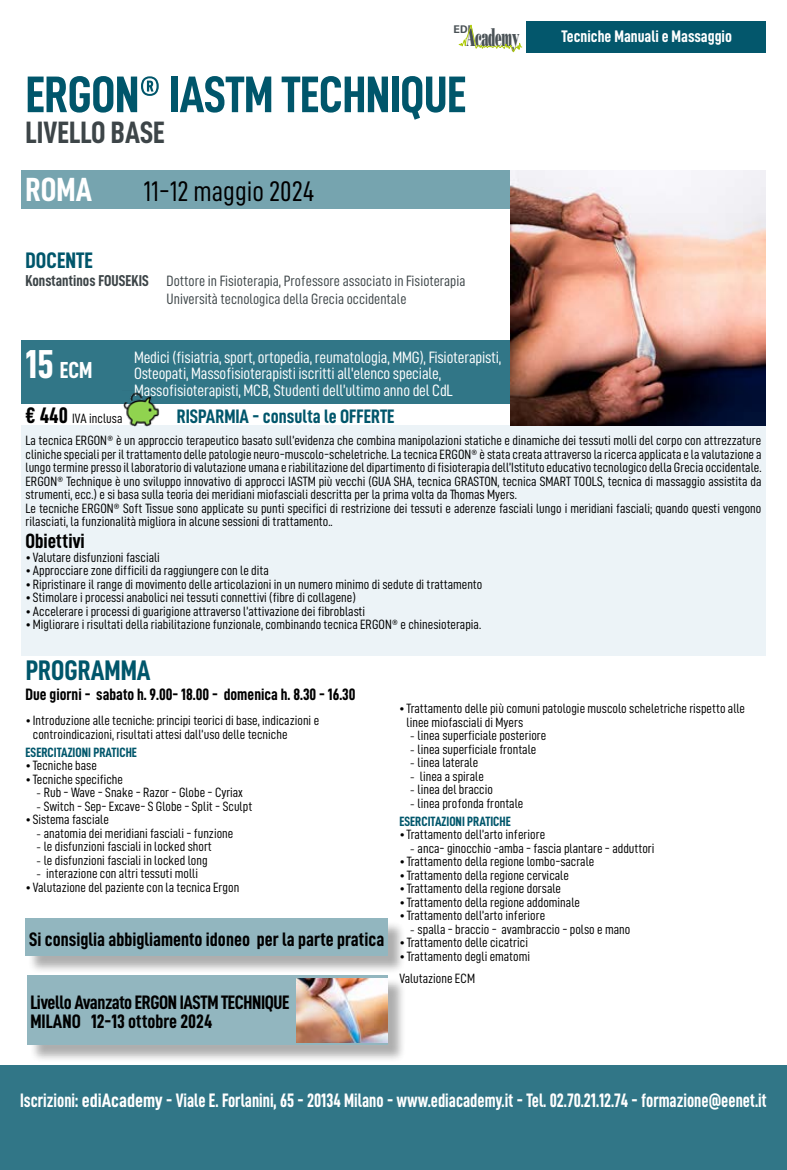
<style>
.page{position:relative;width:787px;height:1170px;background:#fff}
.page>*{position:absolute;margin:0;border:0;box-sizing:border-box;transform-origin:0 0}
.t1{font:51.6px "D DIN Condensed Bold";letter-spacing:-.01em;color:#00566b}
.t2{font:33.6px "D DIN Condensed Bold";color:#fff}
.t3{font:30.9px "D DIN Condensed Bold";color:#3d4548}
.t4{font:28.35px "D DIN Condensed";color:#000}
.t5{font:28.35px "D DIN Condensed Bold";color:#00566b}
.t6{font:25.35px "Bodoni Std Poster";letter-spacing:-.03em;color:#4a5256;scale:.43 1}
.t7{font:23.25px "D DIN Condensed Bold";color:#fff}
.t8{font:22.5px "D DIN Condensed Bold";color:#00566b}
.t9{font:20.7px "D DIN Condensed Bold";color:#000}
.t10{font:19.5px "D DIN Condensed Bold";color:#fff;scale:.9 1}
.t11{font:19.5px/19.5px "D DIN Condensed Bold";letter-spacing:-.02em;color:#000}
.t12{font:19.5px "D DIN Condensed Bold";color:#000}
.t13{font:19.5px "D DIN Condensed Bold";color:#00566b}
.t14{font:16.8px "D DIN Condensed Bold";color:#fff}
.t15{font:16.5px/16.5px "D DIN Condensed";letter-spacing:-.01em;color:#fff}
.t16{font:16.5px "D DIN Condensed Bold";color:#000}
.t17{font:15px/18px "D DIN Condensed";color:#3d4548}
.t18{font:13.5px/13.5px "D DIN Condensed";color:#000}
.t19{font:13.5px "D DIN Condensed Bold";color:#00566b}
.t20{font:700 10.65px "Univers LT Std";color:#4a5256}
.s1{font-family:"D DIN Condensed Bold";font-size:15.75px}
.s2{font-size:40.5px}
.s3{font-family:"D DIN Condensed Bold";font-size:22.5px}
.s4{font-family:"Avenir LT Std";font-weight:300}
</style>
<div class="page">
<div style="left:526px;top:21px;width:239px;height:31px;background:#00566b"></div>
<svg style="left:458px;top:24px;width:64px;height:28px"></svg>
<div style="left:21px;top:340px;width:489px;height:64px;background:#317687"></div>
<div style="left:0;top:1064px;width:787px;height:105px;background:#317687"></div>
<div style="left:21px;top:170px;width:489px;height:38px;background:#76a4af"></div>
<div style="left:21px;top:425px;width:744px;height:231px;background:#ecf3f7"></div>
<img style="left:510px;top:170px;width:255px;height:255px">
<div style="left:28px;top:920px;width:378px;height:53px;background:#000;opacity:.75"></div>
<div style="left:26px;top:918px;width:361px;height:37px;background:#92b6bf"></div>
<img style="left:123px;top:392px;width:37px;height:35px">
<div style="left:29px;top:977px;width:377px;height:85px;background:#000;opacity:.75"></div>
<div style="left:27px;top:975px;width:360px;height:69px;background:#92b6bf"></div>
<img style="left:296px;top:978px;width:91px;height:64px">
<p class="t20" style="left:453px;top:23px;width:19px">EDI</p>
<h3 class="t6" style="left:466px;top:21px;width:126px">Academy</h3>
<p class="t14" style="left:561px;top:27px;width:172px">Tecniche Manuali e Massaggio</p>
<h1 class="t1" style="left:26px;top:66px;width:442px">ERGON® IASTM TECHNIQUE</h1>
<h3 class="t3" style="left:26px;top:115px;width:141px">LIVELLO BASE</h3>
<h2 class="t2" style="left:26px;top:171px;width:68px">ROMA</h2>
<h3 class="t4" style="left:143px;top:176px;width:173px">11-12 maggio 2024</h3>
<h3 class="t8" style="left:26px;top:248px;width:69px">DOCENTE</h3>
<p class="t17" style="left:167px;top:271px;width:300px;text-indent:-141px"><span class="s1">Konstantinos FOUSEKIS</span> Dottore in Fisioterapia, Professore associato in Fisioterapia<br>Università tecnologica della Grecia occidentale</p>
<h3 class="t7" style="left:26px;top:357px;width:69px"><span class="s2">15</span> ECM</h3>
<p class="t15" style="left:134px;top:348px;width:369px">Medici (fisiatria, sport, ortopedia, reumatologia, MMG), Fisioterapisti,<br>Osteopati, Massofisioterapisti iscritti all'elenco speciale,<br>Massofisioterapisti, MCB, Studenti dell’ultimo anno del CdL</p>
<p class="t18" style="left:26px;top:411px;width:98px"><span class="s3">€ 440</span> IVA inclusa</p>
<h3 class="t13" style="left:177px;top:405px;width:219px">RISPARMIA - consulta le OFFERTE</h3>
<p class="t18" style="left:26px;top:433px;width:737px">La tecnica ERGON® è un approccio terapeutico basato sull’evidenza che combina manipolazioni statiche e dinamiche dei tessuti molli del corpo con attrezzature cliniche speciali per il trattamento delle patologie neuro-muscolo-scheletriche. La tecnica ERGON® è stata creata attraverso la ricerca applicata e la valutazione a lungo termine presso il laboratorio di valutazione umana e riabilitazione del dipartimento di fisioterapia dell’Istituto educativo tecnologico della Grecia occidentale.<br>ERGON® Technique è uno sviluppo innovativo di approcci IASTM più vecchi (GUA SHA, tecnica GRASTON, tecnica SMART TOOLS, tecnica di massaggio assistita da strumenti, ecc.) e si basa sulla teoria dei meridiani miofasciali descritta per la prima volta da Thomas Myers.<br>Le tecniche ERGON® Soft Tissue sono applicate su punti specifici di restrizione dei tessuti e aderenze fasciali lungo i meridiani fasciali; quando questi vengono rilasciati, la funzionalità migliora in alcune sessioni di trattamento..</p>
<h3 class="t9" style="left:26px;top:529px;width:61px">Obiettivi</h3>
<p class="t18" style="left:26px;top:550px;width:136px">• Valutare disfunzioni fasciali</p>
<p class="t18" style="left:26px;top:563px;width:245px">• Approcciare zone difficili da raggiungere con le dita</p>
<p class="t18" style="left:26px;top:577px;width:458px">• Ripristinare il range di movimento delle articolazioni in un numero minimo di sedute di trattamento</p>
<p class="t18" style="left:26px;top:590px;width:332px">• Stimolare i processi anabolici nei tessuti connettivi (fibre di collagene)</p>
<p class="t18" style="left:26px;top:604px;width:341px">• Accelerare i processi di guarigione attraverso l’attivazione dei fibroblasti</p>
<p class="t18" style="left:26px;top:617px;width:457px">•Migliorare i risultati della riabilitazione funzionale, combinando tecnica ERGON® e chinesioterapia.</p>
<h3 class="t5" style="left:26px;top:654px;width:126px">PROGRAMMA</h3>
<p class="t16" style="left:26px;top:685px;width:331px">Due giorni - sabato h. 9.00- 18.00 - domenica h. 8.30 - 16.30</p>
<p class="t18" style="left:33px;top:713px;width:288px;text-indent:-7px">• Introduzione alle tecniche: principi teorici di base, indicazioni e controindicazioni, risultati attesi dall’uso delle tecniche</p>
<p class="t19" style="left:26px;top:744px;width:113px">ESERCITAZIONI PRATICHE</p>
<p class="t18" style="left:26px;top:758px;width:73px">• Tecniche base</p>
<p class="t18" style="left:26px;top:771px;width:99px">• Tecniche specifiche</p>
<p class="t18" style="left:36px;top:785px;width:208px"><span class="s4">-</span> Rub - Wave - Snake - Razor - Globe - Cyriax</p>
<p class="t18" style="left:36px;top:798px;width:217px"><span class="s4">-</span> Switch - Sep- Excave- S Globe - Split - Sculpt</p>
<p class="t18" style="left:26px;top:812px;width:85px">• Sistema fasciale</p>
<p class="t18" style="left:37px;top:825px;width:198px"><span class="s4">-</span> anatomia dei meridiani fasciali - funzione</p>
<p class="t18" style="left:37px;top:839px;width:177px"><span class="s4">-</span> le disfunzioni fasciali in locked short</p>
<p class="t18" style="left:37px;top:852px;width:172px"><span class="s4">-</span> le disfunzioni fasciali in locked long</p>
<p class="t18" style="left:37px;top:866px;width:163px"><span class="s4">-</span> interazione con altri tessuti molli</p>
<p class="t18" style="left:26px;top:879px;width:215px">• Valutazione del paziente con la tecnica Ergon</p>
<h3 class="t12" style="left:29px;top:928px;width:356px">Si consiglia abbigliamento idoneo per la parte pratica</h3>
<h3 class="t11" style="left:30px;top:991px;width:260px">Livello Avanzato ERGON IASTM TECHNIQUE<br>MILANO 12-13 ottobre 2024</h3>
<p class="t18" style="left:406px;top:701px;width:340px;text-indent:-7px">• Trattamento delle più comuni patologie muscolo scheletriche rispetto alle linee miofasciali di Myers</p>
<p class="t18" style="left:410px;top:728px;width:138px"><span class="s4">-</span> linea superficiale posteriore</p>
<p class="t18" style="left:410px;top:742px;width:127px"><span class="s4">-</span> linea superficiale frontale</p>
<p class="t18" style="left:410px;top:755px;width:69px"><span class="s4">-</span> linea laterale</p>
<p class="t18" style="left:410px;top:769px;width:75px"><span class="s4">-</span> linea a spirale</p>
<p class="t18" style="left:410px;top:782px;width:84px"><span class="s4">-</span> linea del braccio</p>
<p class="t18" style="left:410px;top:796px;width:115px"><span class="s4">-</span> linea profonda frontale</p>
<p class="t19" style="left:399px;top:813px;width:113px">ESERCITAZIONI PRATICHE</p>
<p class="t18" style="left:399px;top:827px;width:147px">• Trattamento dell’arto inferiore</p>
<p class="t18" style="left:410px;top:840px;width:246px"><span class="s4">-</span> anca- ginocchio -amba - fascia plantare - adduttori</p>
<p class="t18" style="left:399px;top:854px;width:196px">• Trattamento della regione lombo-sacrale</p>
<p class="t18" style="left:399px;top:867px;width:171px">• Trattamento della regione cervicale</p>
<p class="t18" style="left:399px;top:881px;width:163px">• Trattamento della regione dorsale</p>
<p class="t18" style="left:399px;top:894px;width:182px">• Trattamento della regione addominale</p>
<p class="t18" style="left:399px;top:908px;width:147px">• Trattamento dell’arto inferiore</p>
<p class="t18" style="left:410px;top:921px;width:221px"><span class="s4">-</span> spalla - braccio - avambraccio - polso e mano</p>
<p class="t18" style="left:399px;top:935px;width:130px">• Trattamento delle cicatrici</p>
<p class="t18" style="left:399px;top:944px;width:132px;line-height:22px">• Trattamento degli ematomi<br>Valutazione ECM</p>
<h3 class="t10" style="left:20px;top:1089px;width:831px">Iscrizioni: ediAcademy - Viale E. Forlanini, 65 - 20134 Milano - www.ediacademy.it - Tel. 02.70.21.12.74 - formazione@eenet.it</h3>
</div>
